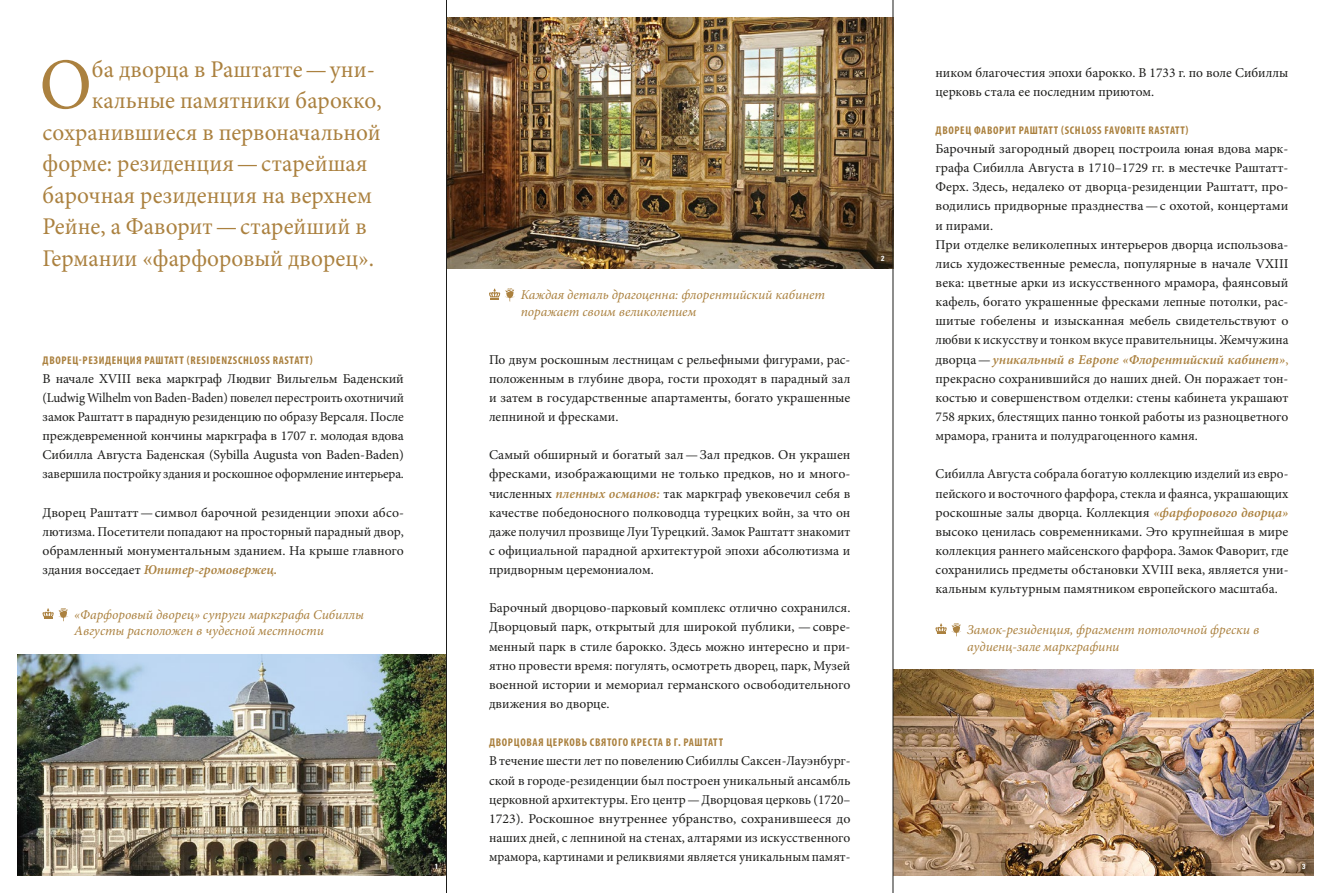
<style>
.page{position:relative;width:1331px;height:893px;background:#fff}
.page>*{position:absolute;margin:0;border:0;box-sizing:border-box;transform-origin:0 0}
.t1{font:72.45px "Minion Pro";color:#ab813f}
.t2{font:24px "Minion Pro";color:#ab813f}
.t3{font:13.5px/19.2px "Minion Pro";color:#1d1d1b;text-align:justify}
.t4{font:italic 13.5px/16.5px "Minion Pro";color:#ab813f}
.t5{font:700 condensed 11.25px "Myriad Pro";letter-spacing:.06em;color:#ab813f}
.t6{font:700 condensed 7.5px "Univers LT Std";color:#fff}
.s1{font-weight:600;font-style:italic;color:#ab813f}
.s2{color:#ab813f}
</style>
<div class="page">
<img style="left:447px;top:17px;width:446px;height:251px">
<svg style="left:43px;top:608px;width:25px;height:13px"></svg>
<img style="left:894px;top:670px;width:420px;height:206px">
<svg style="left:489px;top:288px;width:26px;height:14px"></svg>
<svg style="left:935px;top:623px;width:26px;height:14px"></svg>
<div style="left:1298px;top:859px;width:12px;height:14px;background:#1d1d1b;opacity:.93"></div>
<img style="left:17px;top:655px;width:429px;height:221px">
<div style="left:431px;top:859px;width:11px;height:14px;background:#1d1d1b;opacity:.93"></div>
<div style="left:877px;top:251px;width:12px;height:15px;background:#1d1d1b;opacity:.93"></div>
<hr style="left:446px;top:0;width:1px;height:893px;background:#1d1d1b">
<hr style="left:893px;top:0;width:1px;height:893px;background:#1d1d1b">
<h1 class="t1" style="left:39px;top:36px;width:54px">О</h1>
<h2 class="t2" style="left:92px;top:53px;width:285px">ба дворца в Раштатте—уни-</h2>
<h2 class="t2" style="left:92px;top:84px;width:291px">кальные памятники барокко,</h2>
<h2 class="t2" style="left:43px;top:116px;width:340px">сохранившиеся в первоначальной</h2>
<h2 class="t2" style="left:43px;top:147px;width:326px">форме: резиденция—старейшая</h2>
<h2 class="t2" style="left:43px;top:179px;width:331px">барочная резиденция на верхнем</h2>
<h2 class="t2" style="left:43px;top:210px;width:326px">Рейне, а Фаворит—старейший в</h2>
<h2 class="t2" style="left:43px;top:242px;width:333px">Германии «фарфоровый дворец».</h2>
<p class="t5" style="left:43px;top:353px;width:272px">ДВОРЕЦ-РЕЗИДЕНЦИЯ РАШТАТТ (RESIDENZSCHLOSS RASTATT)</p>
<p class="t3" style="left:43px;top:369px;width:363px">В начале XVIII века маркграф Людвиг Вильгельм Баденский (Ludwig Wilhelm von Baden-Baden) повелел перестроить охотничий замок Раштатт в парадную резиденцию по образу Версаля. После преждевременной кончины маркграфа в 1707 г. молодая вдова Сибилла Августа Баденская (Sybilla Augusta von Baden-Baden) завершила постройку здания и роскошное оформление интерьера.</p>
<p class="t3" style="left:43px;top:503px;width:363px">Дворец Раштатт—символ барочной резиденции эпохи абсо&shy;лютизма. Посетители попадают на просторный парадный двор, обрамленный монументальным зданием. На крыше главного здания восседает <span class="s1">Юпитер-громовержец.</span></p>
<p class="t4" style="left:74px;top:606px;width:291px">«Фарфоровый дворец» супруги маркграфа Сибиллы<br>Августы расположен в чудесной местности</p>
<p class="t3" style="left:935px;top:63px;width:354px">ником благочестия эпохи барокко. В 1733 г. по воле Сибиллы церковь стала ее последним приютом.</p>
<p class="t5" style="left:936px;top:123px;width:254px">ДВОРЕЦ ФАВОРИТ РАШТАТТ (SCHLOSS FAVORITE RASTATT)</p>
<p class="t3" style="left:935px;top:139px;width:354px;text-align:left">Барочный загородный дворец построила юная вдова марк&shy;графа Сибилла Августа в 1710–1729 гг. в местечке Раштатт-Ферх. Здесь, недалеко от дворца-резиденции Раштатт, про&shy;водились придворные празднества—с охотой, концертами и пирами.<br>При отделке великолепных интерьеров дворца использова&shy;лись художественные ремесла, популярные в начале VXIII века: цветные арки из искусственного мрамора, фаянсовый кафель, богато украшенные фресками лепные потолки, рас&shy;шитые гобелены и изысканная мебель свидетельствуют о любви к искусству и тонком вкусе правительницы. Жемчужина дворца—<span class="s1">уникальный в Европе «Флорентийский кабинет»</span><span class="s2">, </span>прекрасно сохранившийся до наших дней. Он поражает тон&shy;костью и совершенством отделки: стены кабинета украшают 758 ярких, блестящих панно тонкой работы из разноцветного мрамора, гранита и полудрагоценного камня.</p>
<p class="t3" style="left:935px;top:465px;width:354px">Сибилла Августа собрала богатую коллекцию изделий из евро&shy;пейского и восточного фарфора, стекла и фаянса, украшающих роскошные залы дворца. Коллекция <span class="s1">«фарфорового дворца» </span>высоко ценилась современниками. Это крупнейшая в мире коллекция раннего майсенского фарфора. Замок Фаворит, где сохранились предметы обстановки XVIII века, является уни&shy;кальным культурным памятником европейского масштаба.</p>
<p class="t6" style="left:881px;top:254px;width:5px">2</p>
<p class="t4" style="left:521px;top:287px;width:306px">Каждая деталь драгоценна: флорентийский кабинет поражает своим великолепием</p>
<p class="t3" style="left:489px;top:350px;width:363px">По двум роскошным лестницам с рельефными фигурами, рас&shy;положенным в глубине двора, гости проходят в парадный зал и затем в государственные апартаменты, богато украшенные лепниной и фресками.</p>
<p class="t3" style="left:489px;top:445px;width:363px">Самый обширный и богатый зал—Зал предков. Он украшен фресками, изображающими не только предков, но и много&shy;численных <span class="s1">пленных османов:</span> так маркграф увековечил себя в качестве победоносного полководца турецких войн, за что он даже получил прозвище Луи Турецкий. Замок Раштатт знакомит с официальной парадной архитектурой эпохи абсолютизма и придворным церемониалом.</p>
<p class="t3" style="left:489px;top:598px;width:363px">Барочный дворцово-парковый комплекс отлично сохранился.<br>Дворцовый парк, открытый для широкой публики, —совре&shy;менный парк в стиле барокко. Здесь можно интересно и при&shy;ятно провести время: погулять, осмотреть дворец, парк, Музей военной истории и мемориал германского освободительного движения во дворце.</p>
<p class="t5" style="left:489px;top:735px;width:235px">ДВОРЦОВАЯ ЦЕРКОВЬ СВЯТОГО КРЕСТА В Г. РАШТАТТ</p>
<p class="t3" style="left:489px;top:752px;width:363px">В течение шести лет по повелению Сибиллы Саксен-Лауэнбург&shy;ской в городе-резиденции был построен уникальный ансамбль церковной архитектуры. Его центр—Дворцовая церковь (1720– 1723). Роскошное внутреннее убранство, сохранившееся до наших дней, с лепниной на стенах, алтарями из искусственного мрамора, картинами и реликвиями является уникальным памят-</p>
<p class="t4" style="left:967px;top:621px;width:294px">Замок-резиденция, фрагмент потолочной фрески в аудиенц-зале маркграфини</p>
<p class="t6" style="left:435px;top:862px;width:5px">1</p>
<p class="t6" style="left:1302px;top:862px;width:5px">3</p>
</div>
